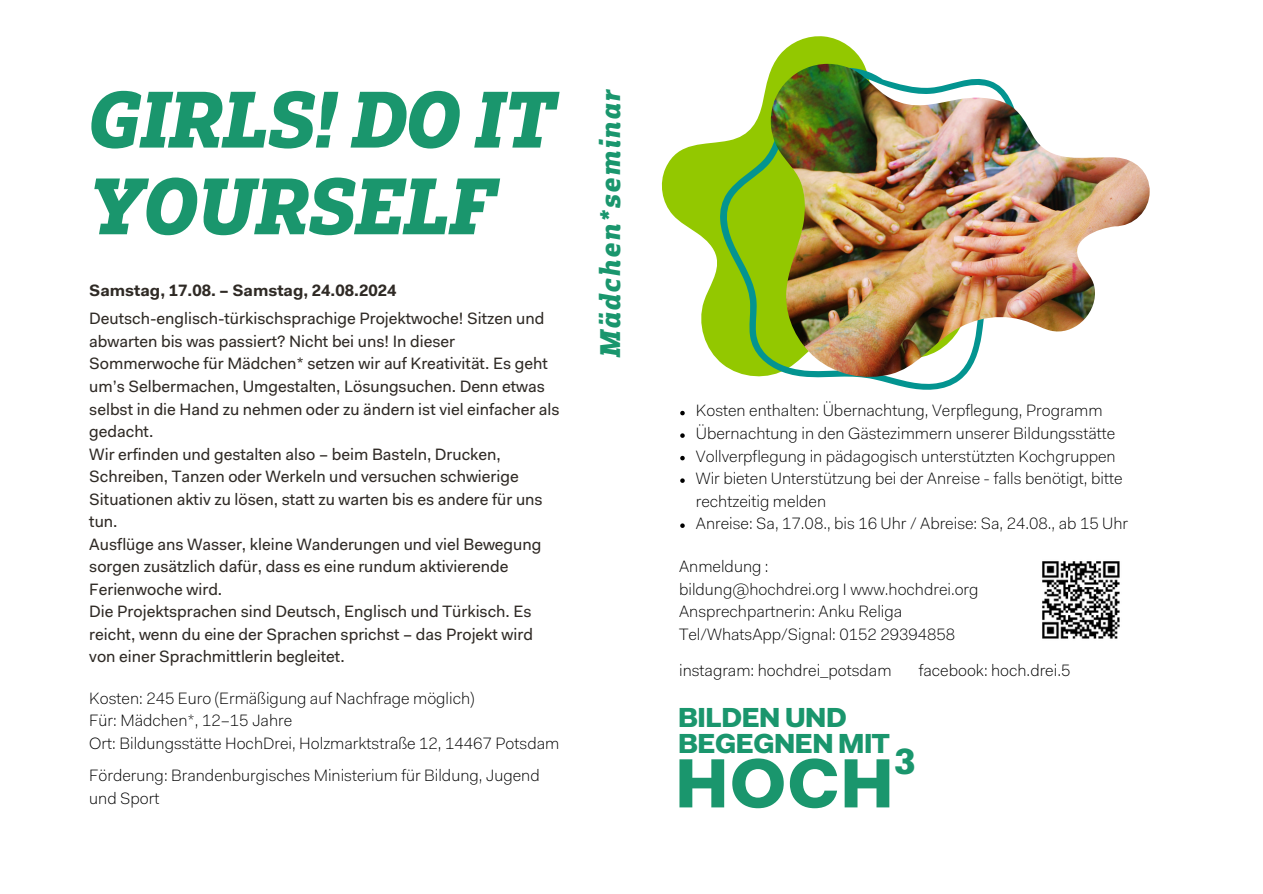
<style>
.page{position:relative;width:1263px;height:894px;background:#fff}
.page>*{position:absolute;margin:0;border:0;box-sizing:border-box;transform-origin:0 0}
.t1{font:italic 900 81px/86.7px "Fakt Slab Sm Con TT";color:#1a966d}
.t2{font:900 69.9px "Fakt Pro";color:#1a966d}
.t3{font:900 36.6px "Fakt Pro";color:#1a966d}
.t4{font:italic 900 28.8px "Fakt Slab Sm Con TT";letter-spacing:.08em;color:#1a966d}
.t5{font:900 27.6px/25.7px "Fakt Pro";letter-spacing:-.04em;color:#1a966d}
.t6{font:16.5px/22.5px "Fakt Pro";color:#2f2a25}
.t7{font:300 16.5px/22.5px "Fakt Pro";color:#000}
.t8{font:700 16.5px "Fakt Pro";color:#2f2a25}
</style>
<div class="page">
<svg style="left:680px;top:410px;width:5px;height:5px"></svg>
<svg style="left:680px;top:433px;width:5px;height:4px"></svg>
<svg style="left:680px;top:455px;width:5px;height:5px"></svg>
<svg style="left:680px;top:478px;width:5px;height:4px"></svg>
<svg style="left:680px;top:523px;width:5px;height:4px"></svg>
<svg style="left:661px;top:36px;width:203px;height:326px"></svg>
<svg style="left:720px;top:67px;width:243px;height:323px;fill:#93c800"></svg>
<img style="left:771px;top:64px;width:379px;height:313px">
<img style="left:1042px;top:561px;width:78px;height:78px">
<p class="t1" style="left:89px;top:76px;width:468px">GIRLS! DO IT<br>YOURSELF</p>
<p class="t8" style="left:89px;top:283px;width:309px">Samstag, 17.08. – Samstag, 24.08.2024</p>
<p class="t6" style="left:89px;top:309px;width:472px">Deutsch-englisch-türkischsprachige Projektwoche! Sitzen und abwarten bis was passiert? Nicht bei uns! In dieser Sommerwoche für Mädchen* setzen wir auf Kreativität. Es geht um’s Selbermachen, Umgestalten, Lösungsuchen. Denn etwas selbst in die Hand zu nehmen oder zu ändern ist viel einfacher als gedacht.</p>
<p class="t6" style="left:89px;top:444px;width:455px">Wir erfinden und gestalten also – beim Basteln, Drucken, Schreiben, Tanzen oder Werkeln und versuchen schwierige Situationen aktiv zu lösen, statt zu warten bis es andere für uns tun.</p>
<p class="t6" style="left:89px;top:534px;width:454px">Ausflüge ans Wasser, kleine Wanderungen und viel Bewegung sorgen zusätzlich dafür, dass es eine rundum aktivierende<br>Ferienwoche wird.</p>
<h4 class="t6" style="left:89px;top:601px;width:445px;text-align:justify">Die Projektsprachen sind Deutsch, Englisch und Türkisch. Es reicht, wenn du eine der Sprachen sprichst – das Projekt wird von einer Sprachmittlerin begleitet.</h4>
<p class="t7" style="left:89px;top:688px;width:387px">Kosten: 245 Euro (Ermäßigung auf Nachfrage möglich)</p>
<p class="t7" style="left:89px;top:711px;width:204px">Für: Mädchen*, 12–15 Jahre</p>
<p class="t7" style="left:89px;top:733px;width:471px">Ort: Bildungsstätte HochDrei, Holzmarktstraße 12, 14467 Potsdam</p>
<h3 class="t7" style="left:89px;top:765px;width:452px">Förderung: Brandenburgisches Ministerium für Bildung, Jugend und Sport</h3>
<p class="t4" style="left:591px;top:357px;width:270px;rotate:-90deg">Mädchen*seminar</p>
<h1 class="t7" style="left:696px;top:401px;width:408px">Kosten enthalten: Übernachtung, Verpflegung, Programm</h1>
<h5 class="t7" style="left:696px;top:423px;width:421px">Übernachtung in den Gästezimmern unserer Bildungsstätte</h5>
<p class="t7" style="left:696px;top:446px;width:421px">Vollverpflegung in pädagogisch unterstützten Kochgruppen</p>
<p class="t7" style="left:696px;top:468px;width:428px">Wir bieten Unterstützung bei der Anreise - falls benötigt, bitte rechtzeitig melden</p>
<p class="t7" style="left:696px;top:513px;width:434px">Anreise: Sa, 17.08., bis 16 Uhr / Abreise: Sa, 24.08., ab 15 Uhr</p>
<p class="t7" style="left:679px;top:557px;width:91px">Anmeldung :</p>
<p class="t7" style="left:679px;top:579px;width:301px">bildung@hochdrei.org I www.hochdrei.org</p>
<p class="t7" style="left:679px;top:602px;width:225px">Ansprechpartnerin: Anku Religa</p>
<p class="t7" style="left:679px;top:624px;width:278px">Tel/WhatsApp/Signal: 0152 29394858</p>
<p class="t7" style="left:679px;top:660px;width:214px">instagram: hochdrei_potsdam</p>
<p class="t7" style="left:919px;top:660px;width:153px">facebook: hoch.drei.5</p>
<p class="t5" style="left:678px;top:707px;width:213px">BILDEN UND<br>BEGEGNEN MIT</p>
<p class="t2" style="left:674px;top:754px;width:221px">HOCH</p>
<h3 class="t3" style="left:894px;top:746px;width:22px">3</h3>
</div>
